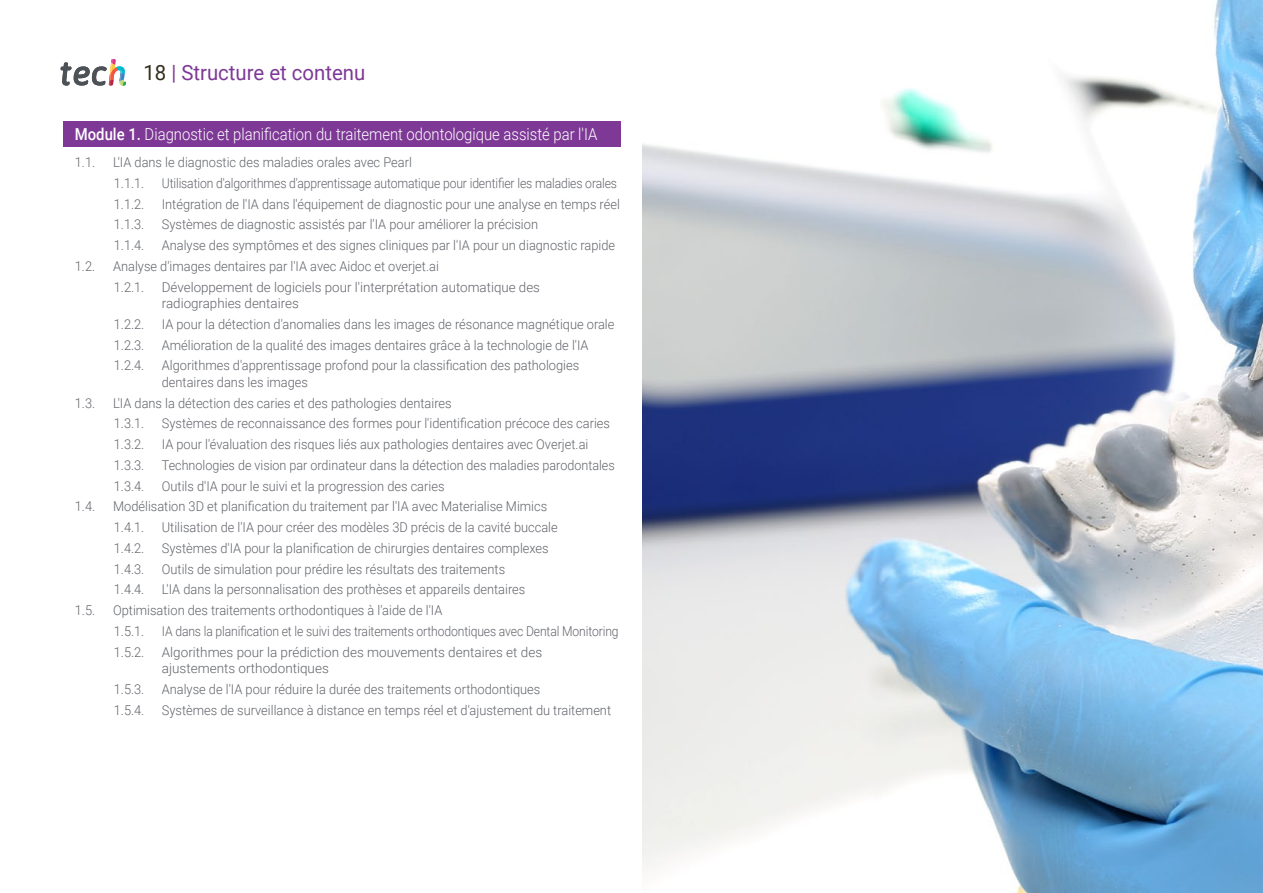
<style>
.page{position:relative;width:1263px;height:893px;background:#fff}
.page>*{position:absolute;margin:0;border:0;box-sizing:border-box;transform-origin:0 0}
.t1{font:21px "Roboto";color:#7e3996}
.t2{font:300 16.5px "Roboto";color:#fff;scale:.9 1}
.t3{font:300 13.5px/20.7px "Roboto";color:#61646a;scale:.95 1}
.t4{font:300 13.5px "Roboto";color:#61646a;scale:.9 1}
.t5{font:300 13.5px/16.5px "Roboto";color:#61646a}
.t6{font:300 13.5px "Roboto";color:#61646a;scale:.93 1}
.s1{color:#312e20}
.s2{font-weight:500}
</style>
<div class="page">
<img style="left:642px;top:0;width:621px;height:893px">
<div style="left:64px;top:121px;width:557px;height:25px;background:#7e3996"></div>
<svg style="left:61px;top:59px;width:65px;height:27px"></svg>
<h1 class="t1" style="left:144px;top:57px;width:223px"><span class="s1">18</span> | Structure et contenu</h1>
<p class="t2" style="left:75px;top:123px;width:582px"><span class="s2">Module 1.</span> Diagnostic et planification du traitement odontologique assisté par l'IA</p>
<p class="t3" style="left:75px;top:151px;width:23px">1.1.</p>
<p class="t3" style="left:113px;top:151px;width:316px">L'IA dans le diagnostic des maladies orales avec Pearl<br>1.1.1.</p>
<p class="t4" style="left:162px;top:174px;width:507px">Utilisation d'algorithmes d'apprentissage automatique pour identifier les maladies orales</p>
<p class="t3" style="left:114px;top:193px;width:34px">1.1.2.</p>
<p class="t3" style="left:162px;top:193px;width:484px">Intégration de l'IA dans l'équipement de diagnostic pour une analyse en temps réel</p>
<p class="t3" style="left:114px;top:214px;width:34px">1.1.3.</p>
<p class="t3" style="left:162px;top:214px;width:397px">Systèmes de diagnostic assistés par l'IA pour améliorer la précision</p>
<p class="t3" style="left:114px;top:234px;width:34px">1.1.4.</p>
<p class="t3" style="left:162px;top:234px;width:479px">Analyse des symptômes et des signes cliniques par l'IA pour un diagnostic rapide</p>
<p class="t3" style="left:75px;top:255px;width:23px">1.2.</p>
<p class="t3" style="left:113px;top:255px;width:344px">Analyse d'images dentaires par l'IA avec Aidoc et overjet.ai<br>1.2.1.</p>
<p class="t5" style="left:162px;top:278px;width:380px">Développement de logiciels pour l'interprétation automatique des radiographies dentaires</p>
<p class="t3" style="left:114px;top:313px;width:34px">1.2.2.</p>
<p class="t3" style="left:162px;top:313px;width:478px">IA pour la détection d'anomalies dans les images de résonance magnétique orale</p>
<p class="t3" style="left:114px;top:334px;width:34px">1.2.3.</p>
<p class="t3" style="left:162px;top:334px;width:451px">Amélioration de la qualité des images dentaires grâce à la technologie de l'IA</p>
<p class="t3" style="left:114px;top:355px;width:34px">1.2.4.</p>
<p class="t3" style="left:162px;top:357px;width:441px;line-height:16.5px">Algorithmes d'apprentissage profond pour la classification des pathologies dentaires dans les images</p>
<p class="t3" style="left:75px;top:392px;width:23px">1.3.</p>
<p class="t3" style="left:113px;top:392px;width:358px">L'IA dans la détection des caries et des pathologies dentaires<br>1.3.1.</p>
<p class="t3" style="left:162px;top:413px;width:473px">Systèmes de reconnaissance des formes pour l'identification précoce des caries</p>
<p class="t3" style="left:114px;top:433px;width:34px">1.3.2.</p>
<p class="t3" style="left:162px;top:433px;width:450px">IA pour l'évaluation des risques liés aux pathologies dentaires avec Overjet.ai</p>
<p class="t3" style="left:114px;top:454px;width:34px">1.3.3.</p>
<p class="t6" style="left:162px;top:456px;width:488px">Technologies de vision par ordinateur dans la détection des maladies parodontales</p>
<p class="t3" style="left:114px;top:475px;width:34px">1.3.4.</p>
<p class="t3" style="left:162px;top:475px;width:299px">Outils d'IA pour le suivi et la progression des caries</p>
<p class="t3" style="left:75px;top:496px;width:23px">1.4.</p>
<p class="t3" style="left:113px;top:496px;width:458px">Modélisation 3D et planification du traitement par l'IA avec Materialise Mimics<br>1.4.1.</p>
<p class="t3" style="left:162px;top:516px;width:418px">Utilisation de l'IA pour créer des modèles 3D précis de la cavité buccale</p>
<p class="t3" style="left:114px;top:537px;width:34px">1.4.2.</p>
<p class="t3" style="left:162px;top:537px;width:409px">Systèmes d'IA pour la planification de chirurgies dentaires complexes</p>
<p class="t3" style="left:114px;top:558px;width:34px">1.4.3.</p>
<p class="t3" style="left:162px;top:558px;width:363px">Outils de simulation pour prédire les résultats des traitements</p>
<p class="t3" style="left:114px;top:579px;width:34px">1.4.4.</p>
<p class="t3" style="left:162px;top:579px;width:384px">L'IA dans la personnalisation des prothèses et appareils dentaires</p>
<p class="t3" style="left:75px;top:599px;width:23px">1.5.</p>
<p class="t3" style="left:113px;top:599px;width:348px">Optimisation des traitements orthodontiques à l'aide de l'IA<br>1.5.1.</p>
<p class="t4" style="left:162px;top:622px;width:509px">IA dans la planification et le suivi des traitements orthodontiques avec Dental Monitoring</p>
<p class="t3" style="left:114px;top:641px;width:34px">1.5.2.</p>
<p class="t5" style="left:162px;top:643px;width:382px">Algorithmes pour la prédiction des mouvements dentaires et des ajustements orthodontiques</p>
<p class="t3" style="left:114px;top:678px;width:34px">1.5.3.</p>
<p class="t3" style="left:162px;top:678px;width:400px">Analyse de l'IA pour réduire la durée des traitements orthodontiques</p>
<p class="t3" style="left:114px;top:699px;width:34px">1.5.4.</p>
<p class="t3" style="left:162px;top:699px;width:474px">Systèmes de surveillance à distance en temps réel et d'ajustement du traitement</p>
</div>
